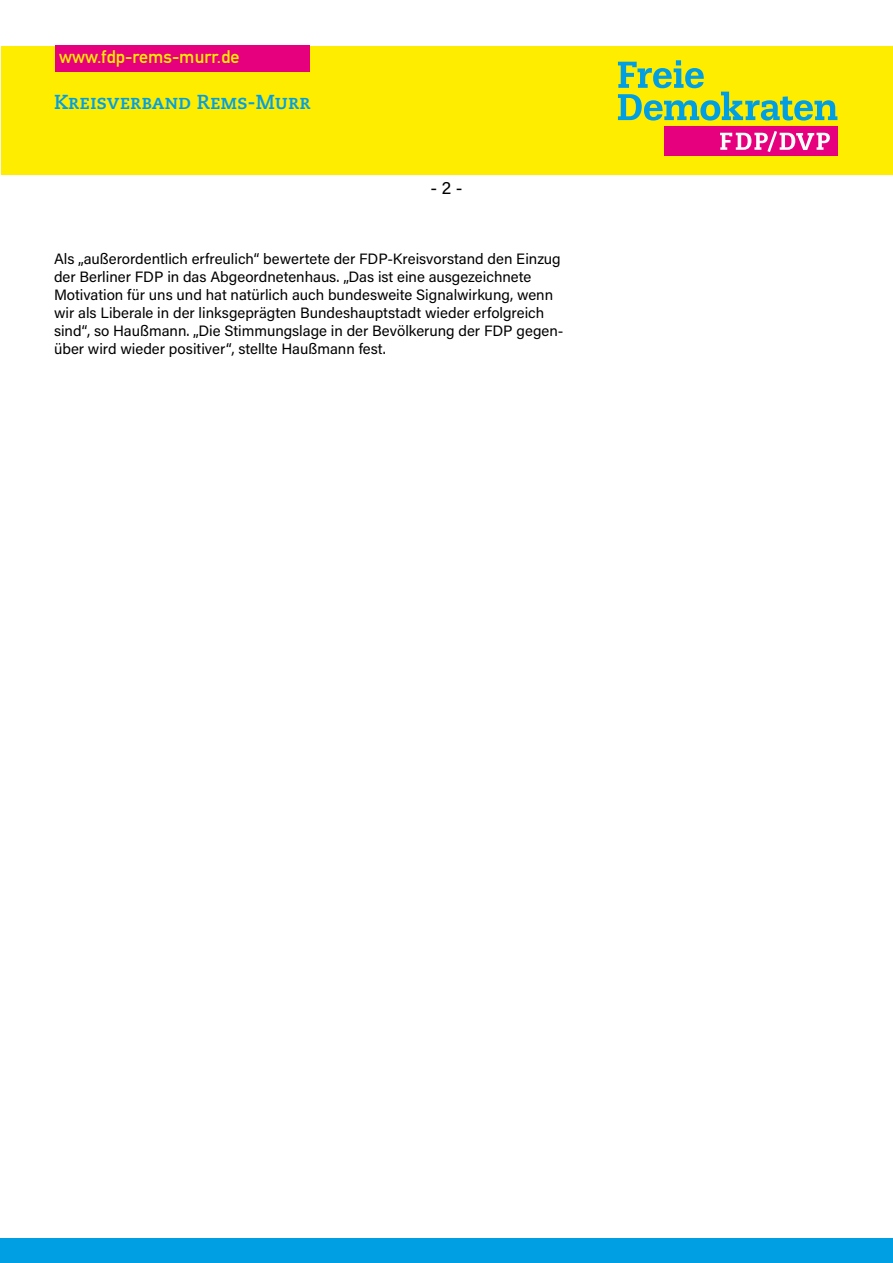
<style>
.page{position:relative;width:893px;height:1263px;background:#fff}
.page>*{position:absolute;margin:0;border:0;box-sizing:border-box;transform-origin:0 0}
.t1{font:20.25px "Caecilia Bold SC";color:#009fe3}
.t2{font:18px "DIN Mittelschrift";color:#ffed00}
.t3{font:18px "Acumin Pro";color:#000}
._02_Text{font:15px/18px "Acumin Pro";color:#000}
</style>
<div class="page">
<div style="left:2px;top:46px;width:891px;height:128px;background:#ffed00"></div>
<svg style="left:618px;top:60px;width:219px;height:61px"></svg>
<div style="left:664px;top:127px;width:173px;height:29px;background:#e6007d"></div>
<svg style="left:720px;top:131px;width:110px;height:21px"></svg>
<div style="left:55px;top:45px;width:254px;height:27px;background:#e6007d"></div>
<div style="left:0;top:1238px;width:893px;height:25px;background:#009fe3"></div>
<p class="t2" style="left:59px;top:46px;width:182px">www.fdp-rems-murr.de</p>
<h1 class="t1" style="left:54px;top:90px;width:258px">Kreisverband Rems-Murr</h1>
<p class="t3" style="left:430px;top:175px;width:34px">- 2 -</p>
<p class="_02_Text" style="left:54px;top:249px;width:511px">Als „außerordentlich erfreulich“ bewertete der FDP-Kreisvorstand den Einzug der Berliner FDP in das Abgeordnetenhaus. „Das ist eine ausgezeichnete Motivation für uns und hat natürlich auch bundesweite Signalwirkung, wenn wir als Liberale in der linksgeprägten Bundeshauptstadt wieder erfolgreich sind“, so Haußmann. „Die Stimmungslage in der Bevölkerung der FDP gegen&shy;über wird wieder positiver“, stellte Haußmann fest.</p>
</div>
